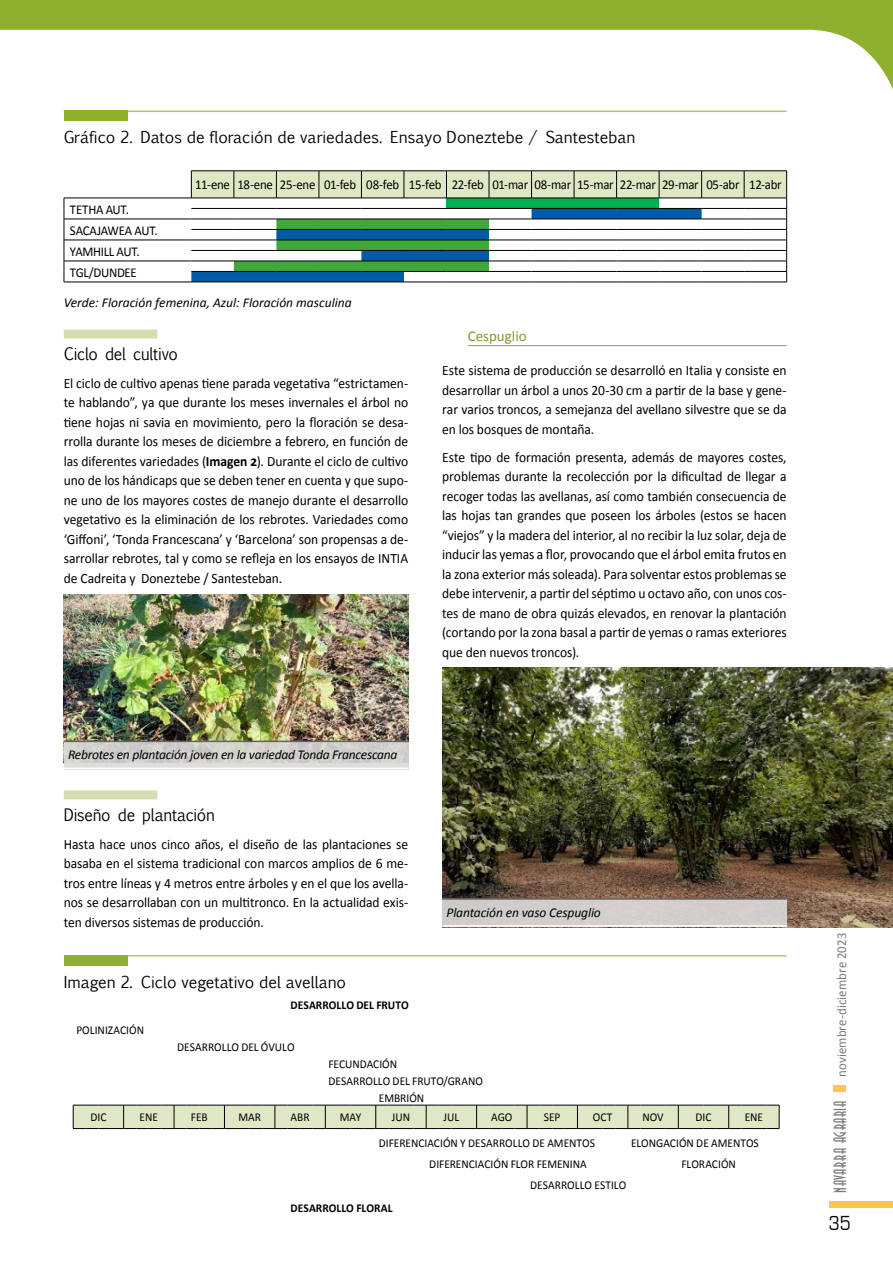
<style>
.page{position:relative;width:893px;height:1263px;background:#fff}
.page>*{position:absolute;margin:0;border:0;box-sizing:border-box;transform-origin:0 0}
.t1{font:21px "Eurostile T";color:#000;scale:.85 1}
.t2{font:16.5px "Euphemia UCAS";letter-spacing:-.015em;color:#000;scale:.94 1}
.t3{font:16.5px "Anastasia";letter-spacing:.04em;color:#7c7b7b;scale:.95 1}
.t4{font:15.75px "Euphemia CAS";color:#000}
.t5{font:15px "Calibri";color:#7e9c29}
.t6{font:14.25px/19.5px "Calibri";letter-spacing:-.005em;color:#000;text-align:justify;scale:.95 1}
.t7{font:13.5px/21px "Calibri";letter-spacing:-.025em;color:#000;scale:.95 1}
.t8{font:italic 13.5px "Calibri";letter-spacing:-.01em;color:#000}
.t9{font:13.5px "Calibri";letter-spacing:.005em;color:#7c7b7b;scale:.95 1}
.t10{font:12px "Calibri";color:#000;scale:.95 1}
.t11{font:700 12px "Calibri";letter-spacing:.005em;color:#000;scale:.95 1}
.s1{font-weight:700}
</style>
<div class="page">
<svg style="left:0;top:0;width:893px;height:112px"></svg>
<div style="left:833px;top:1085px;width:13px;height:6px;background:#fdc64f"></div>
<div style="left:829px;top:1201px;width:64px;height:7px;background:#fdc64f"></div>
<div style="left:64px;top:330px;width:93px;height:9px;background:#d6deb0"></div>
<div style="left:64px;top:790px;width:93px;height:9px;background:#d6deb0"></div>
<img style="left:64px;top:594px;width:344px;height:147px">
<hr style="left:468px;top:345px;width:319px;height:1px;background:#9d9d9c">
<img style="left:442px;top:668px;width:451px;height:259px">
<hr style="left:64px;top:955px;width:723px;height:1px;background:#b4c66f">
<div style="left:64px;top:955px;width:64px;height:10px;background:#8eb02e"></div>
<svg style="left:64px;top:742px;width:344px;height:28px;background:#d3d2cf"></svg>
<hr style="left:64px;top:741px;width:344px;height:1px;background:#646363">
<hr style="left:64px;top:768px;width:344px;height:1px;background:#fff">
<div style="left:442px;top:900px;width:345px;height:27px;background:#d1cecc"></div>
<hr style="left:442px;top:898px;width:345px;height:2px;background:#646363">
<hr style="left:442px;top:925px;width:345px;height:2px;background:#fff">
<svg style="left:73px;top:1105px;width:707px;height:24px;background:#cdd3b4"></svg>
<hr style="left:64px;top:111px;width:723px;height:1px;background:#b4c66f">
<div style="left:64px;top:111px;width:64px;height:10px;background:#8eb02e"></div>
<hr style="left:64px;top:198px;width:127px;height:1px;background:#000">
<hr style="left:64px;top:219px;width:127px;height:1px;background:#000">
<hr style="left:64px;top:240px;width:127px;height:1px;background:#000">
<hr style="left:64px;top:261px;width:127px;height:1px;background:#000">
<svg style="left:64px;top:198px;width:1px;height:84px"></svg>
<hr style="left:64px;top:282px;width:127px;height:1px;background:#000">
<svg style="left:191px;top:171px;width:596px;height:111px"></svg>
<hr style="left:191px;top:282px;width:43px;height:1px;background:#000">
<hr style="left:234px;top:282px;width:42px;height:1px;background:#000">
<hr style="left:276px;top:282px;width:43px;height:1px;background:#000">
<hr style="left:319px;top:282px;width:42px;height:1px;background:#000">
<hr style="left:361px;top:282px;width:43px;height:1px;background:#000">
<hr style="left:404px;top:282px;width:42px;height:1px;background:#000">
<hr style="left:446px;top:282px;width:43px;height:1px;background:#000">
<hr style="left:489px;top:282px;width:42px;height:1px;background:#000">
<hr style="left:531px;top:282px;width:43px;height:1px;background:#000">
<hr style="left:574px;top:282px;width:43px;height:1px;background:#000">
<hr style="left:617px;top:282px;width:42px;height:1px;background:#000">
<hr style="left:659px;top:282px;width:43px;height:1px;background:#000">
<hr style="left:702px;top:282px;width:42px;height:1px;background:#000">
<hr style="left:744px;top:282px;width:43px;height:1px;background:#000">
<p class="t4" style="left:64px;top:126px;width:573px">Gráfico 2. Datos de floración de variedades. Ensayo Doneztebe / Santesteban</p>
<p class="t7" style="left:195px;top:174px;width:619px">11-ene 18-ene 25-ene 01-feb 08-feb 15-feb 22-feb 01-mar 08-mar 15-mar 22-mar 29-mar 05-abr 12-abr</p>
<p class="t7" style="left:70px;top:199px;width:94px">TETHA AUT.<br>SACAJAWEA AUT.<br>YAMHILL AUT.<br>TGL/DUNDEE</p>
<p class="t8" style="left:64px;top:294px;width:289px">Verde: Floración femenina, Azul: Floración masculina</p>
<p class="t2" style="left:64px;top:342px;width:123px">Ciclo del cultivo</p>
<p class="t6" style="left:64px;top:373px;width:364px">El ciclo de cultivo apenas tiene parada vegetativa “estrictamen&shy;te hablando”, ya que durante los meses invernales el árbol no tiene hojas ni savia en movimiento, pero la floración se desa&shy;rrolla durante los meses de diciembre a febrero, en función de las diferentes variedades (<span class="s1">Imagen 2</span>). Durante el ciclo de cultivo uno de los hándicaps que se deben tener en cuenta y que supo&shy;ne uno de los mayores costes de manejo durante el desarrollo vegetativo es la eliminación de los rebrotes. Variedades como ‘Giffoni’, ‘Tonda Francescana’ y ‘Barcelona’ son propensas a de&shy;sarrollar rebrotes, tal y como se refleja en los ensayos de INTIA de Cadreita y Doneztebe / Santesteban.</p>
<p class="t5" style="left:468px;top:326px;width:60px">Cespuglio</p>
<p class="t6" style="left:442px;top:361px;width:364px">Este sistema de producción se desarrolló en Italia y consiste en desarrollar un árbol a unos 20-30 cm a partir de la base y gene&shy;rar varios troncos, a semejanza del avellano silvestre que se da en los bosques de montaña.</p>
<p class="t6" style="left:442px;top:447px;width:364px">Este tipo de formación presenta, además de mayores costes, problemas durante la recolección por la dificultad de llegar a recoger todas las avellanas, así como también consecuencia de las hojas tan grandes que poseen los árboles (estos se hacen “viejos” y la madera del interior, al no recibir la luz solar, deja de inducir las yemas a flor, provocando que el árbol emita frutos en la zona exterior más soleada). Para solventar estos problemas se debe intervenir, a partir del séptimo u octavo año, con unos cos&shy;tes de mano de obra quizás elevados, en renovar la plantación (cortando por la zona basal a partir de yemas o ramas exteriores que den nuevos troncos).</p>
<p class="t8" style="left:68px;top:746px;width:331px">Rebrotes en plantación joven en la variedad Tonda Francescana</p>
<p class="t2" style="left:64px;top:803px;width:162px">Diseño de plantación</p>
<p class="t6" style="left:64px;top:834px;width:364px">Hasta hace unos cinco años, el diseño de las plantaciones se basaba en el sistema tradicional con marcos amplios de 6 me&shy;tros entre líneas y 4 metros entre árboles y en el que los avella&shy;nos se desarrollaban con un multitronco. En la actualidad exis&shy;ten diversos sistemas de producción.</p>
<p class="t4" style="left:64px;top:970px;width:284px">Imagen 2. Ciclo vegetativo del avellano</p>
<p class="t10" style="left:76px;top:1022px;width:73px">POLINIZACIÓN</p>
<p class="t11" style="left:291px;top:998px;width:126px">DESARROLLO DEL FRUTO</p>
<p class="t10" style="left:177px;top:1039px;width:125px">DESARROLLO DEL ÓVULO</p>
<p class="t8" style="left:446px;top:904px;width:156px">Plantación en vaso Cespuglio</p>
<p class="t10" style="left:328px;top:1056px;width:74px">FECUNDACIÓN</p>
<p class="t10" style="left:328px;top:1073px;width:164px">DESARROLLO DEL FRUTO/GRANO</p>
<p class="t10" style="left:379px;top:1090px;width:49px">EMBRIÓN</p>
<p class="t10" style="left:90px;top:1110px;width:18px">DIC</p>
<p class="t10" style="left:140px;top:1110px;width:21px">ENE</p>
<p class="t10" style="left:191px;top:1110px;width:19px">FEB</p>
<p class="t10" style="left:238px;top:1110px;width:25px">MAR</p>
<p class="t10" style="left:291px;top:1110px;width:22px">ABR</p>
<p class="t10" style="left:340px;top:1110px;width:24px">MAY</p>
<p class="t10" style="left:392px;top:1110px;width:21px">JUN</p>
<p class="t10" style="left:443px;top:1110px;width:18px">JUL</p>
<p class="t10" style="left:491px;top:1110px;width:24px">AGO</p>
<p class="t10" style="left:544px;top:1110px;width:19px">SEP</p>
<p class="t10" style="left:593px;top:1110px;width:22px">OCT</p>
<p class="t10" style="left:642px;top:1110px;width:24px">NOV</p>
<p class="t10" style="left:695px;top:1110px;width:18px">DIC</p>
<p class="t10" style="left:745px;top:1110px;width:21px">ENE</p>
<p class="t10" style="left:379px;top:1135px;width:229px">DIFERENCIACIÓN Y DESARROLLO DE AMENTOS</p>
<p class="t10" style="left:631px;top:1135px;width:136px">ELONGACIÓN DE AMENTOS</p>
<p class="t10" style="left:429px;top:1156px;width:167px">DIFERENCIACIÓN FLOR FEMENINA</p>
<p class="t10" style="left:681px;top:1156px;width:59px">FLORACIÓN</p>
<p class="t10" style="left:530px;top:1177px;width:103px">DESARROLLO ESTILO</p>
<p class="t11" style="left:291px;top:1201px;width:109px">DESARROLLO FLORAL</p>
<p class="t9" style="left:833px;top:1077px;width:153px;rotate:-90deg">noviembre-diciembre 2023</p>
<p class="t3" style="left:831px;top:1193px;width:99px;rotate:-90deg">NAVARRA AGRARIA</p>
<h1 class="t1" style="left:829px;top:1212px;width:27px">35</h1>
</div>
